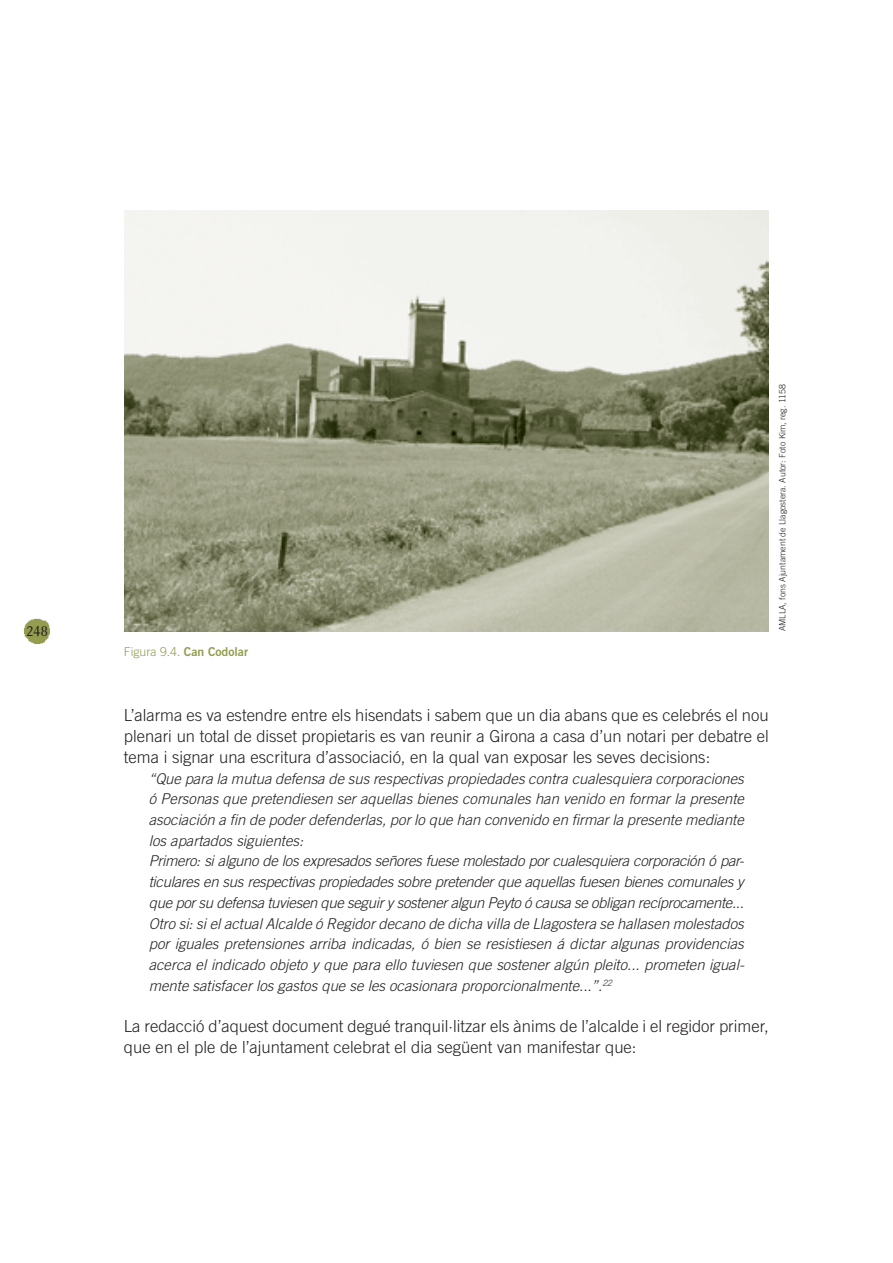
<style>
.page{position:relative;width:893px;height:1263px;background:#fff}
.page>*{position:absolute;margin:0;border:0;box-sizing:border-box;transform-origin:0 0}
.t1{font:300 16.65px/20.7px "Trade Gothic";color:#231f20;text-align:justify}
.t2{font:italic 300 14.85px/20.7px "Trade Gothic";color:#231f20}
.t3{font:13.95px "Corporate ABQ";color:#231f20}
.t4{font:300 12.3px "Trade Gothic";color:#949c50}
.t5{font:300 8.7px "Trade Gothic";color:#231f20}
.s1{font-family:"Trade Gothic Bold Two";font-weight:400}
</style>
<div class="page">
<img style="left:24px;top:618px;width:26px;height:27px">
<img style="left:124px;top:210px;width:644px;height:421px">
<p class="t3" style="left:26px;top:623px;width:24px">248</p>
<p class="t4" style="left:124px;top:647px;width:126px">Figura 9.4. <span class="s1">Can Codolar</span></p>
<p class="t5" style="left:779px;top:631px;width:249px;rotate:-90deg">AMLLA, fons Ajuntament de Llagostera. Autor: Foto Kim, reg. 1158</p>
<p class="t1" style="left:124px;top:707px;width:646px">L’alarma es va estendre entre els hisendats i sabem que un dia abans que es celebrés el nou plenari un total de disset propietaris es van reunir a Girona a casa d’un notari per debatre el tema i signar una escritura d’associació, en la qual van exposar les seves decisions:</p>
<p class="t2" style="left:149px;top:769px;width:597px">“Que para la mutua defensa de sus respectivas propiedades contra cualesquiera corporaciones ó Personas que pretendiesen ser aquellas bienes comunales han venido en formar la presente asociación a fin de poder defenderlas, por lo que han convenido en firmar la presente mediante los apartados siguientes:<br>Primero: si alguno de los expresados señores fuese molestado por cualesquiera corporación ó par&shy;ticulares en sus respectivas propiedades sobre pretender que aquellas fuesen bienes comunales y que por su defensa tuviesen que seguir y sostener algun Peyto ó causa se obligan recíprocamente...<br>Otro si: si el actual Alcalde ó Regidor decano de dicha villa de Llagostera se hallasen molestados por iguales pretensiones arriba indicadas, ó bien se resistiesen á dictar algunas providencias acerca el indicado objeto y que para ello tuviesen que sostener algún pleito... prometen igual&shy;mente satisfacer los gastos que se les ocasionara proporcionalmente...”.<sup>22</sup></p>
<p class="t1" style="left:124px;top:1017px;width:646px">La redacció d’aquest document degué tranquil·litzar els ànims de l’alcalde i el regidor primer, que en el ple de l’ajuntament celebrat el dia següent van manifestar que:</p>
</div>
